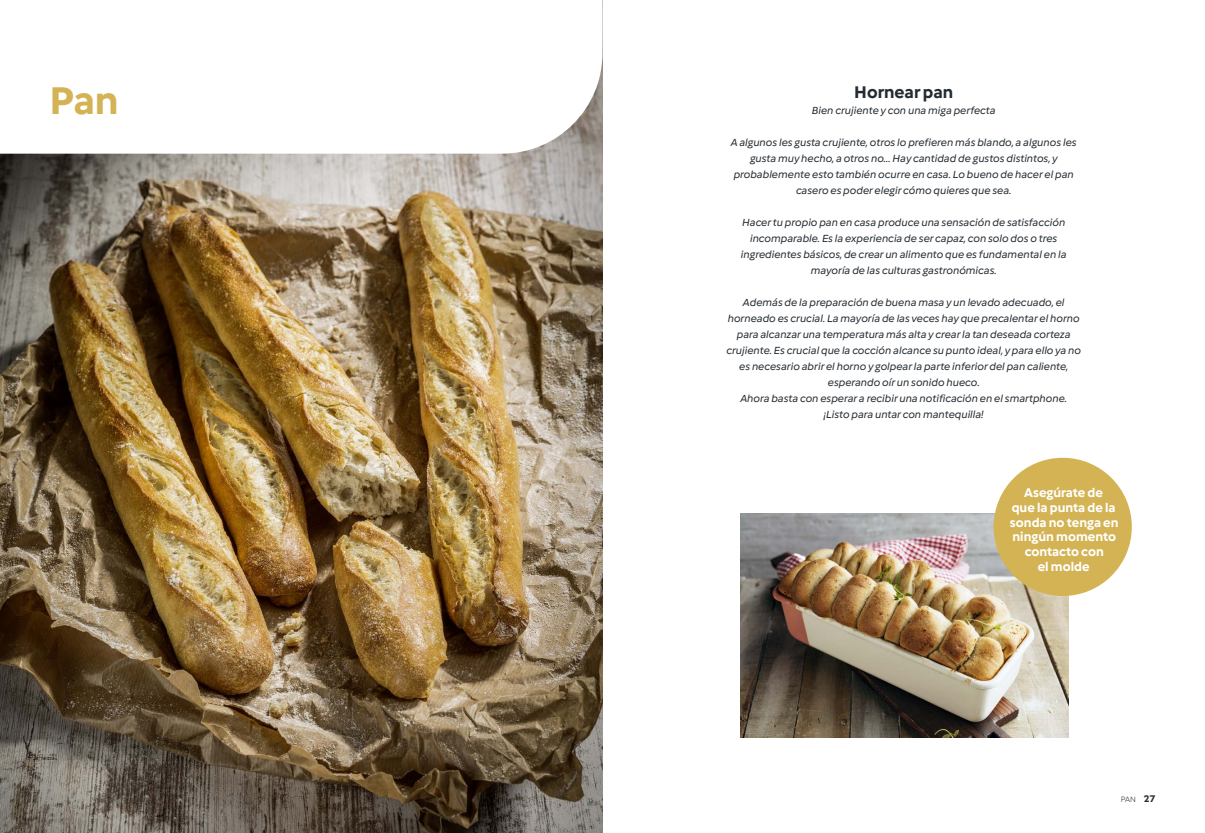
<style>
.page{position:relative;width:1205px;height:833px;background:#fff}
.page>*{position:absolute;margin:0;border:0;box-sizing:border-box;transform-origin:0 0}
.s_headline_1__bold{font:700 40px "Vorwerk";color:#d3b354}
.s_headline_2__centered{font:700 17.5px "Vorwerk";color:#242b31}
.s_eye_catcher__text_10_5pt{font:700 13.12px/14.8px "Vorwerk";color:#fff;text-align:center}
.s_copy__italic_centered{font:italic 10.75px/16px "Vorwerk";color:#242b31;text-align:center}
.s_runningTitle{font:300 8.12px "Vorwerk";color:#242b31}
.s1{font-weight:700;font-size:10px}
</style>
<div class="page">
<img style="left:0;top:154px;width:602px;height:679px">
<img style="left:740px;top:514px;width:328px;height:224px">
<svg style="left:0;top:63px;width:602px;height:91px"></svg>
<div style="left:993px;top:458px;width:139px;height:138px;background:#d3b354;border-radius:50%"></div>
<p class="s_headline_1__bold" style="left:50px;top:74px;width:71px">Pan</p>
<p class="s_headline_2__centered" style="left:854px;top:80px;width:100px">Hornear pan</p>
<p class="s_copy__italic_centered" style="left:812px;top:102px;width:185px">Bien crujiente y con una miga perfecta</p>
<p class="s_copy__italic_centered" style="left:731px;top:134px;width:347px">A algunos les gusta crujiente, otros lo prefieren más blando, a algunos les gusta muy hecho, a otros no... Hay cantidad de gustos distintos, y probablemente esto también ocurre en casa. Lo bueno de hacer el pan casero es poder elegir cómo quieres que sea.</p>
<p class="s_copy__italic_centered" style="left:741px;top:214px;width:327px">Hacer tu propio pan en casa produce una sensación de satisfacción incomparable. Es la experiencia de ser capaz, con solo dos o tres ingredientes básicos, de crear un alimento que es fundamental en la mayoría de las culturas gastronómicas.</p>
<p class="s_copy__italic_centered" style="left:726px;top:294px;width:356px">Además de la preparación de buena masa y un levado adecuado, el horneado es crucial. La mayoría de las veces hay que precalentar el horno para alcanzar una temperatura más alta y crear la tan deseada corteza crujiente. Es crucial que la cocción alcance su punto ideal, y para ello ya no es necesario abrir el horno y golpear la parte inferior del pan caliente, esperando oír un sonido hueco.</p>
<p class="s_copy__italic_centered" style="left:740px;top:390px;width:328px">Ahora basta con esperar a recibir una notificación en el smartphone. ¡Listo para untar con mantequilla!</p>
<p class="s_eye_catcher__text_10_5pt" style="left:1010px;top:485px;width:110px">Asegúrate de<br>que la punta de la sonda no tenga en ningún momento contacto con<br>el molde</p>
<p class="s_runningTitle" style="left:1120px;top:794px;width:36px">PAN <span class="s1">27</span></p>
</div>
